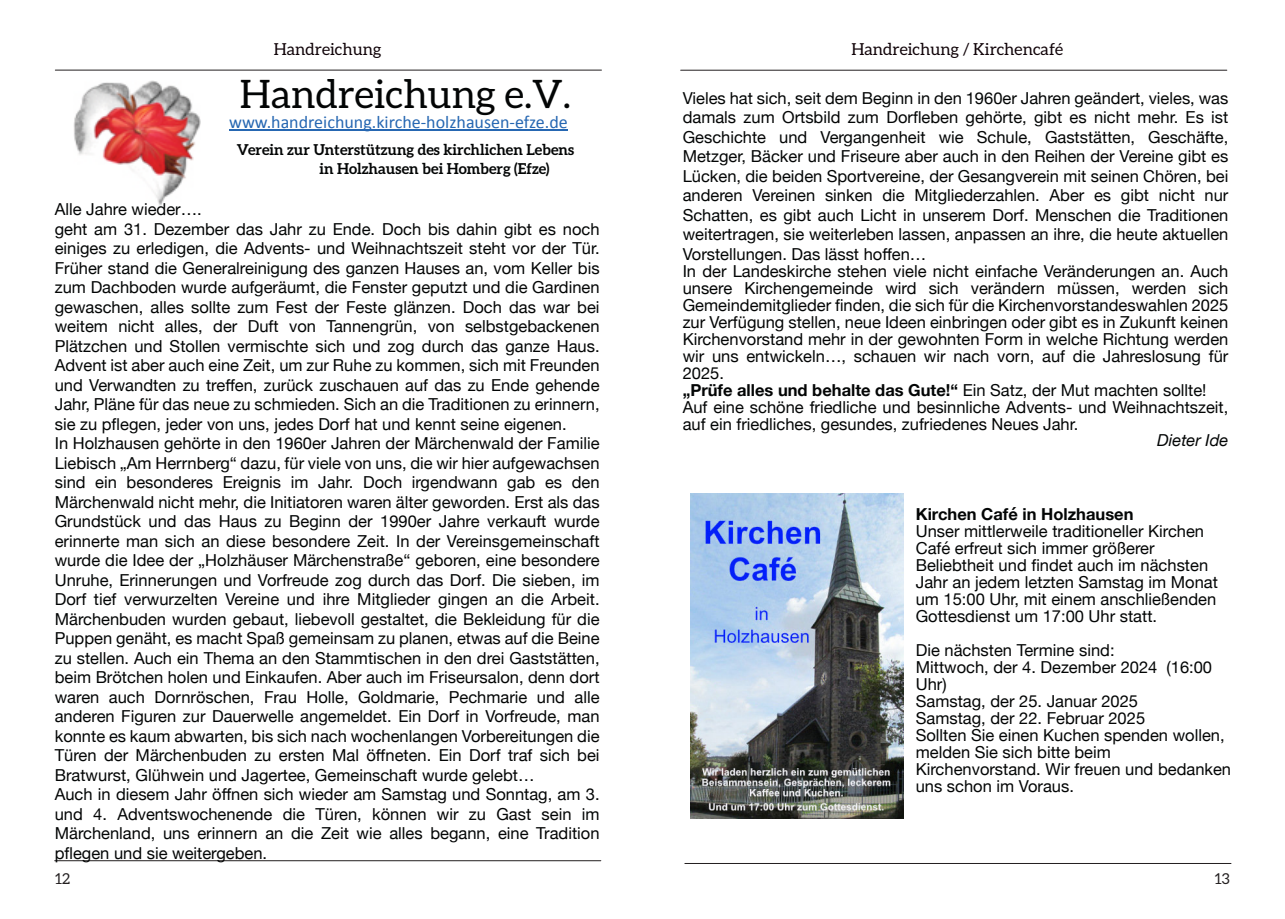
<style>
.page{position:relative;width:1285px;height:919px;background:#fff}
.page>*{position:absolute;margin:0;border:0;box-sizing:border-box;transform-origin:0 0}
.t1{font:39.3px "Aleo";color:#030505}
.t2{font:18px "Calibri";color:#2667b2}
.t3{font:16.5px/19.5px "Helvetica Neue";color:#030505}
.t4{font:16.5px "Aleo";color:#100308}
.t5{font:700 16.5px "Helvetica Neue";color:#030505}
.t6{font:italic 16.5px "Helvetica Neue";color:#030505}
.t7{font:700 15px/19.5px "Aleo";color:#030505}
.t8{font:15px "Aleo";color:#231f20}
.s1{font-weight:700}
</style>
<div class="page">
<hr style="left:55px;top:70px;width:546px;height:1px;background:#231f20">
<hr style="left:55px;top:860px;width:545px;height:1px;background:#231f20">
<img style="left:73px;top:81px;width:128px;height:125px">
<hr style="left:229px;top:129px;width:338px;height:2px;background:#2667b2">
<hr style="left:680px;top:70px;width:546px;height:1px;background:#231f20">
<hr style="left:684px;top:863px;width:546px;height:1px;background:#231f20">
<img style="left:690px;top:493px;width:212px;height:325px">
<p class="t4" style="left:274px;top:42px;width:109px">Handreichung</p>
<p class="t4" style="left:851px;top:42px;width:213px">Handreichung / Kirchencafé</p>
<h1 class="t1" style="left:240px;top:76px;width:333px">Handreichung e.V.</h1>
<p class="t2" style="left:229px;top:114px;width:340px">www.handreichung.kirche-holzhausen-efze.de</p>
<p class="t7" style="left:319px;top:140px;width:256px;text-indent:-83px">Verein zur Unterstützung des kirchlichen Lebens in Holzhausen bei Homberg (Efze)</p>
<p class="t3" style="left:55px;top:199px;width:546px">Alle Jahre wieder….<br>geht am 31. Dezember das Jahr zu Ende. Doch bis dahin gibt es noch einiges zu erledigen, die Advents- und Weihnachtszeit steht vor der Tür.<br>Früher stand die Generalreinigung des ganzen Hauses an, vom Keller bis zum Dachboden wurde aufgeräumt, die Fenster geputzt und die Gardinen gewaschen, alles sollte zum Fest der Feste glänzen. Doch das war bei weitem nicht alles, der Duft von Tannengrün, von selbstgebackenen Plätzchen und Stollen vermischte sich und zog durch das ganze Haus.<br>Advent ist aber auch eine Zeit, um zur Ruhe zu kommen, sich mit Freunden und Verwandten zu treffen, zurück zuschauen auf das zu Ende gehende Jahr, Pläne für das neue zu schmieden. Sich an die Traditionen zu erinnern, sie zu pflegen, jeder von uns, jedes Dorf hat und kennt seine eigenen.<br>In Holzhausen gehörte in den 1960er Jahren der Märchenwald der Familie Liebisch „Am Herrnberg“ dazu, für viele von uns, die wir hier aufgewachsen sind ein besonderes Ereignis im Jahr. Doch irgendwann gab es den Märchenwald nicht mehr, die Initiatoren waren älter geworden. Erst als das Grundstück und das Haus zu Beginn der 1990er Jahre verkauft wurde erinnerte man sich an diese besondere Zeit. In der Vereinsgemeinschaft wurde die Idee der „Holzhäuser Märchenstraße“ geboren, eine besondere Unruhe, Erinnerungen und Vorfreude zog durch das Dorf. Die sieben, im Dorf tief verwurzelten Vereine und ihre Mitglieder gingen an die Arbeit.<br>Märchenbuden wurden gebaut, liebevoll gestaltet, die Bekleidung für die Puppen genäht, es macht Spaß gemeinsam zu planen, etwas auf die Beine zu stellen. Auch ein Thema an den Stammtischen in den drei Gaststätten, beim Brötchen holen und Einkaufen. Aber auch im Friseursalon, denn dort waren auch Dornröschen, Frau Holle, Goldmarie, Pechmarie und alle anderen Figuren zur Dauerwelle angemeldet. Ein Dorf in Vorfreude, man konnte es kaum abwarten, bis sich nach wochenlangen Vorbereitungen die Türen der Märchenbuden zu ersten Mal öffneten. Ein Dorf traf sich bei Bratwurst, Glühwein und Jagertee, Gemeinschaft wurde gelebt…<br>Auch in diesem Jahr öffnen sich wieder am Samstag und Sonntag, am 3. und 4. Adventswochenende die Türen, können wir zu Gast sein im Märchenland, uns erinnern an die Zeit wie alles begann, eine Tradition pflegen und sie weitergeben.</p>
<p class="t3" style="left:682px;top:88px;width:547px;text-align:justify">Vieles hat sich, seit dem Beginn in den 1960er Jahren geändert, vieles, was damals zum Ortsbild zum Dorfleben gehörte, gibt es nicht mehr. Es ist Geschichte und Vergangenheit wie Schule, Gaststätten, Geschäfte, Metzger, Bäcker und Friseure aber auch in den Reihen der Vereine gibt es Lücken, die beiden Sportvereine, der Gesangverein mit seinen Chören, bei anderen Vereinen sinken die Mitgliederzahlen. Aber es gibt nicht nur Schatten, es gibt auch Licht in unserem Dorf. Menschen die Traditionen weitertragen, sie weiterleben lassen, anpassen an ihre, die heute aktuellen Vorstellungen. Das lässt hoffen…</p>
<p class="t3" style="left:682px;top:262px;width:547px;line-height:17px">In der Landeskirche stehen viele nicht einfache Veränderungen an. Auch unsere Kirchengemeinde wird sich verändern müssen, werden sich Gemeindemitglieder finden, die sich für die Kirchenvorstandeswahlen 2025 zur Verfügung stellen, neue Ideen einbringen oder gibt es in Zukunft keinen Kirchenvorstand mehr in der gewohnten Form in welche Richtung werden wir uns entwickeln…, schauen wir nach vorn, auf die Jahreslosung für 2025.<br><span class="s1">„Prüfe alles und behalte das Gute!“</span> Ein Satz, der Mut machten sollte!<br>Auf eine schöne friedliche und besinnliche Advents- und Weihnachtszeit, auf ein friedliches, gesundes, zufriedenes Neues Jahr.</p>
<p class="t6" style="left:1156px;top:430px;width:73px">Dieter Ide</p>
<p class="t5" style="left:915px;top:504px;width:219px">Kirchen Café in Holzhausen</p>
<p class="t3" style="left:915px;top:522px;width:303px;line-height:17px">Unser mittlerweile traditioneller Kirchen Café erfreut sich immer größerer Beliebtheit und findet auch im nächsten Jahr an jedem letzten Samstag im Monat um 15:00 Uhr, mit einem anschließenden Gottesdienst um 17:00 Uhr statt.</p>
<p class="t3" style="left:915px;top:641px;width:317px;line-height:17px">Die nächsten Termine sind:<br>Mittwoch, der 4. Dezember 2024 (16:00<br>Uhr)<br>Samstag, der 25. Januar 2025<br>Samstag, der 22. Februar 2025<br>Sollten Sie einen Kuchen spenden wollen, melden Sie sich bitte beim<br>Kirchenvorstand. Wir freuen und bedanken uns schon im Voraus.</p>
<p class="t8" style="left:55px;top:872px;width:16px">12</p>
<p class="t8" style="left:1214px;top:872px;width:16px">13</p>
</div>
